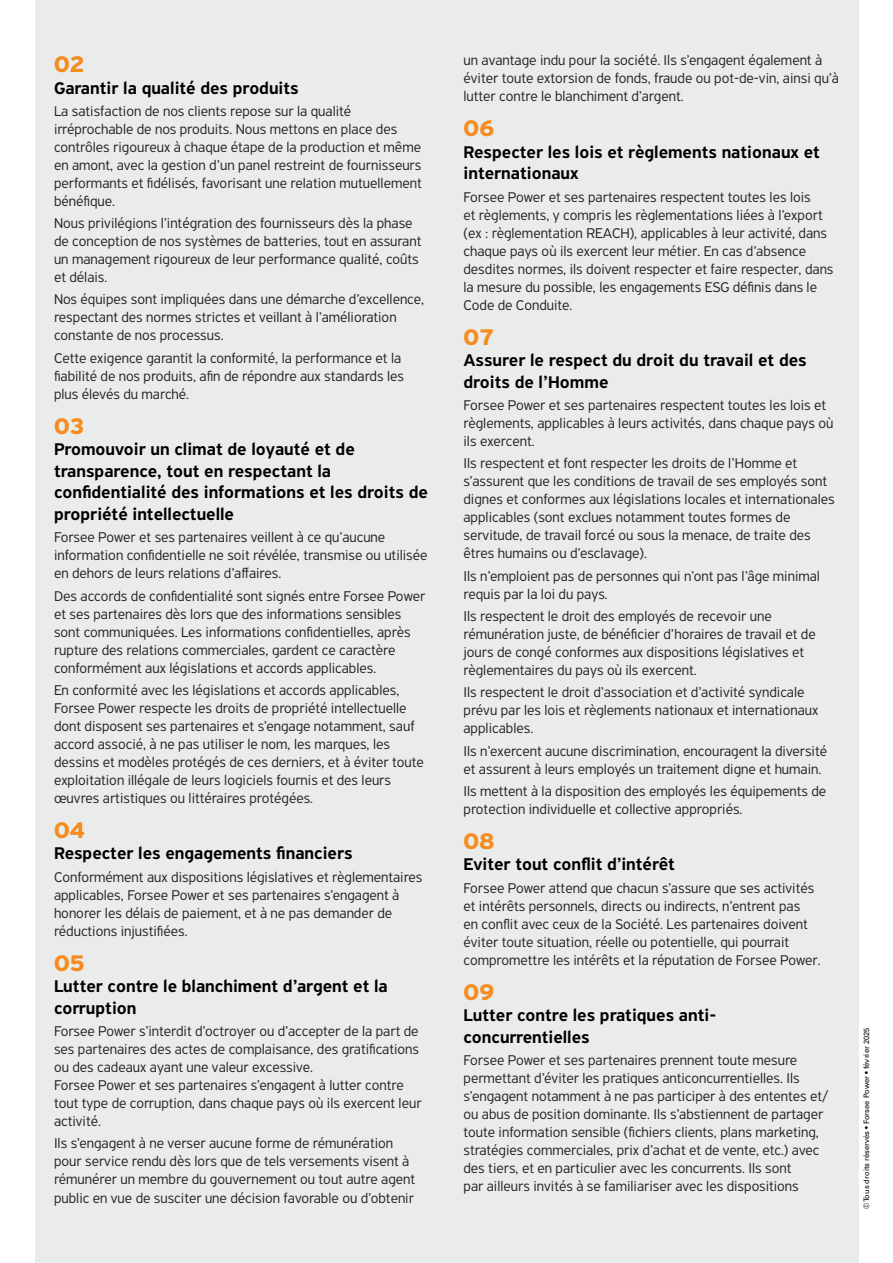
<style>
.page{position:relative;width:893px;height:1263px;background:#fff}
.page>*{position:absolute;margin:0;border:0;box-sizing:border-box;transform-origin:0 0}
.t1{font:700 24px "PF Highway Sans Pro";color:#f68c1f}
.t2{font:500 18px/21.6px "PF Highway Sans Pro";color:#000001}
.t3{font:300 15px/18px "PF Highway Sans Pro";color:#231f20}
.t4{font:7.5px "Univers LT Std";color:#000001}
</style>
<div class="page">
<div style="left:35px;top:0;width:824px;height:1263px;background:#e9ecea"></div>
<p class="t1" style="left:54px;top:50px;width:33px">02</p>
<p class="t2" style="left:54px;top:77px;width:246px">Garantir la qualité des produits</p>
<p class="t3" style="left:54px;top:102px;width:369px">La satisfaction de nos clients repose sur la qualité irréprochable de nos produits. Nous mettons en place des contrôles rigoureux à chaque étape de la production et même en amont, avec la gestion d’un panel restreint de fournisseurs performants et fidélisés, favorisant une relation mutuellement bénéfique.</p>
<p class="t3" style="left:54px;top:214px;width:369px">Nous privilégions l’intégration des fournisseurs dès la phase de conception de nos systèmes de batteries, tout en assurant un management rigoureux de leur performance qualité, coûts et délais.</p>
<p class="t3" style="left:54px;top:290px;width:372px">Nos équipes sont impliquées dans une démarche d’excellence, respectant des normes strictes et veillant à l’amélioration constante de nos processus.</p>
<p class="t3" style="left:54px;top:349px;width:352px">Cette exigence garantit la conformité, la performance et la fiabilité de nos produits, afin de répondre aux standards les plus élevés du marché.</p>
<p class="t1" style="left:54px;top:412px;width:33px">03</p>
<p class="t2" style="left:54px;top:439px;width:375px">Promouvoir un climat de loyauté et de transparence, tout en respectant la confidentialité des informations et les droits de propriété intellectuelle</p>
<p class="t3" style="left:54px;top:528px;width:375px">Forsee Power et ses partenaires veillent à ce qu’aucune information confidentielle ne soit révélée, transmise ou utilisée en dehors de leurs relations d’affaires.</p>
<p class="t3" style="left:54px;top:587px;width:373px">Des accords de confidentialité sont signés entre Forsee Power et ses partenaires dès lors que des informations sensibles sont communiquées. Les informations confidentielles, après rupture des relations commerciales, gardent ce caractère conformément aux législations et accords applicables.</p>
<p class="t3" style="left:54px;top:681px;width:371px">En conformité avec les législations et accords applicables, Forsee Power respecte les droits de propriété intellectuelle dont disposent ses partenaires et s’engage notamment, sauf accord associé, à ne pas utiliser le nom, les marques, les dessins et modèles protégés de ces derniers, et à éviter toute exploitation illégale de leurs logiciels fournis et des leurs œuvres artistiques ou littéraires protégées.</p>
<p class="t1" style="left:54px;top:816px;width:33px">04</p>
<p class="t2" style="left:54px;top:843px;width:300px">Respecter les engagements financiers</p>
<p class="t3" style="left:54px;top:868px;width:370px">Conformément aux dispositions législatives et règlementaires applicables, Forsee Power et ses partenaires s’engagent à honorer les délais de paiement, et à ne pas demander de réductions injustifiées.</p>
<p class="t1" style="left:54px;top:949px;width:33px">05</p>
<p class="t2" style="left:54px;top:976px;width:335px">Lutter contre le blanchiment d’argent et la corruption</p>
<p class="t3" style="left:54px;top:1022px;width:367px;text-align:justify">Forsee Power s’interdit d’octroyer ou d’accepter de la part de ses partenaires des actes de complaisance, des gratifications ou des cadeaux ayant une valeur excessive.</p>
<p class="t3" style="left:54px;top:1076px;width:369px">Forsee Power et ses partenaires s’engagent à lutter contre tout type de corruption, dans chaque pays où ils exercent leur activité.</p>
<p class="t3" style="left:54px;top:1134px;width:363px">Ils s’engagent à ne verser aucune forme de rémunération pour service rendu dès lors que de tels versements visent à rémunérer un membre du gouvernement ou tout autre agent public en vue de susciter une décision favorable ou d’obtenir</p>
<p class="t3" style="left:463px;top:51px;width:377px">un avantage indu pour la société. Ils s’engagent également à éviter toute extorsion de fonds, fraude ou pot-de-vin, ainsi qu’à lutter contre le blanchiment d’argent.</p>
<p class="t1" style="left:463px;top:114px;width:33px">06</p>
<p class="t2" style="left:463px;top:141px;width:358px">Respecter les lois et règlements nationaux et internationaux</p>
<p class="t3" style="left:463px;top:188px;width:372px">Forsee Power et ses partenaires respectent toutes les lois<br>et règlements, y compris les règlementations liées à l’export (ex : règlementation REACH), applicables à leur activité, dans chaque pays où ils exercent leur métier. En cas d’absence desdites normes, ils doivent respecter et faire respecter, dans la mesure du possible, les engagements ESG définis dans le Code de Conduite.</p>
<p class="t1" style="left:463px;top:323px;width:33px">07</p>
<p class="t2" style="left:463px;top:350px;width:345px">Assurer le respect du droit du travail et des droits de l’Homme</p>
<p class="t3" style="left:463px;top:396px;width:371px">Forsee Power et ses partenaires respectent toutes les lois et règlements, applicables à leurs activités, dans chaque pays où ils exercent.</p>
<p class="t3" style="left:463px;top:454px;width:373px">Ils respectent et font respecter les droits de l’Homme et s’assurent que les conditions de travail de ses employés sont dignes et conformes aux législations locales et internationales applicables (sont exclues notamment toutes formes de servitude, de travail forcé ou sous la menace, de traite des êtres humains ou d’esclavage).</p>
<p class="t3" style="left:463px;top:567px;width:358px">Ils n’emploient pas de personnes qui n’ont pas l’âge minimal requis par la loi du pays.</p>
<p class="t3" style="left:463px;top:607px;width:354px">Ils respectent le droit des employés de recevoir une rémunération juste, de bénéficier d’horaires de travail et de jours de congé conformes aux dispositions législatives et règlementaires du pays où ils exercent.</p>
<p class="t3" style="left:463px;top:683px;width:356px">Ils respectent le droit d’association et d’activité syndicale prévu par les lois et règlements nationaux et internationaux applicables.</p>
<p class="t3" style="left:463px;top:741px;width:365px">Ils n’exercent aucune discrimination, encouragent la diversité et assurent à leurs employés un traitement digne et humain.</p>
<p class="t3" style="left:463px;top:782px;width:364px">Ils mettent à la disposition des employés les équipements de protection individuelle et collective appropriés.</p>
<p class="t1" style="left:463px;top:827px;width:33px">08</p>
<p class="t2" style="left:463px;top:854px;width:213px">Eviter tout conflit d’intérêt</p>
<p class="t3" style="left:463px;top:879px;width:359px">Forsee Power attend que chacun s’assure que ses activités et intérêts personnels, directs ou indirects, n’entrent pas<br>en conflit avec ceux de la Société. Les partenaires doivent éviter toute situation, réelle ou potentielle, qui pourrait compromettre les intérêts et la réputation de Forsee Power.</p>
<p class="t1" style="left:463px;top:978px;width:33px">09</p>
<p class="t2" style="left:463px;top:1005px;width:254px">Lutter contre les pratiques anti&shy;concurrentielles</p>
<p class="t3" style="left:463px;top:1051px;width:366px">Forsee Power et ses partenaires prennent toute mesure permettant d’éviter les pratiques anticoncurrentielles. Ils s’engagent notamment à ne pas participer à des ententes et/ ou abus de position dominante. Ils s’abstiennent de partager toute information sensible (fichiers clients, plans marketing, stratégies commerciales, prix d’achat et de vente, etc.) avec des tiers, et en particulier avec les concurrents. Ils sont<br>par ailleurs invités à se familiariser avec les dispositions</p>
<p class="t4" style="left:862px;top:1209px;width:183px;rotate:-90deg">© Tous droits réservés • Forsee Power • février 2025</p>
</div>
